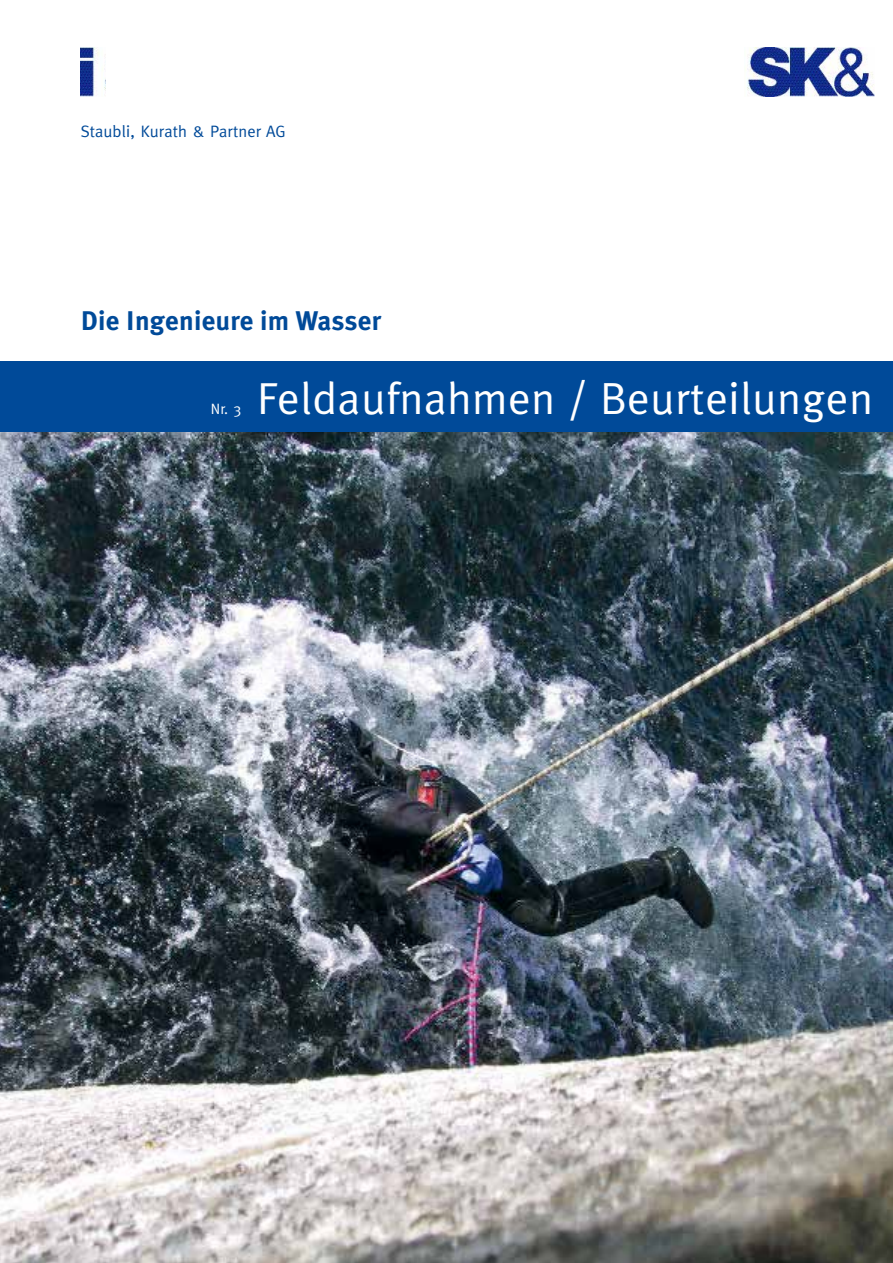
<style>
.page{position:relative;width:893px;height:1263px;background:#fff}
.page>*{position:absolute;margin:0;border:0;box-sizing:border-box;transform-origin:0 0}
.t1{font:45px "Meta";letter-spacing:.015em;color:#fff}
.t2{font:700 27px "Meta Plus";letter-spacing:.01em;color:#004a99}
.t3{font:16.5px "Meta";letter-spacing:.01em;color:#004a99}
.t4{font:15px "Meta";color:#fff}
</style>
<div class="page">
<img style="left:0;top:432px;width:893px;height:831px">
<img style="left:747px;top:47px;width:128px;height:49px">
<img style="left:81px;top:47px;width:24px;height:49px">
<div style="left:0;top:361px;width:893px;height:71px;background:#004a99"></div>
<p class="t3" style="left:81px;top:121px;width:206px">Staubli, Kurath &amp; Partner AG</p>
<p class="t2" style="left:81px;top:305px;width:302px">Die Ingenieure im Wasser</p>
<p class="t4" style="left:211px;top:400px;width:32px">Nr. 3</p>
<p class="t1" style="left:257px;top:372px;width:617px">Feldaufnahmen / Beurteilungen</p>
</div>
